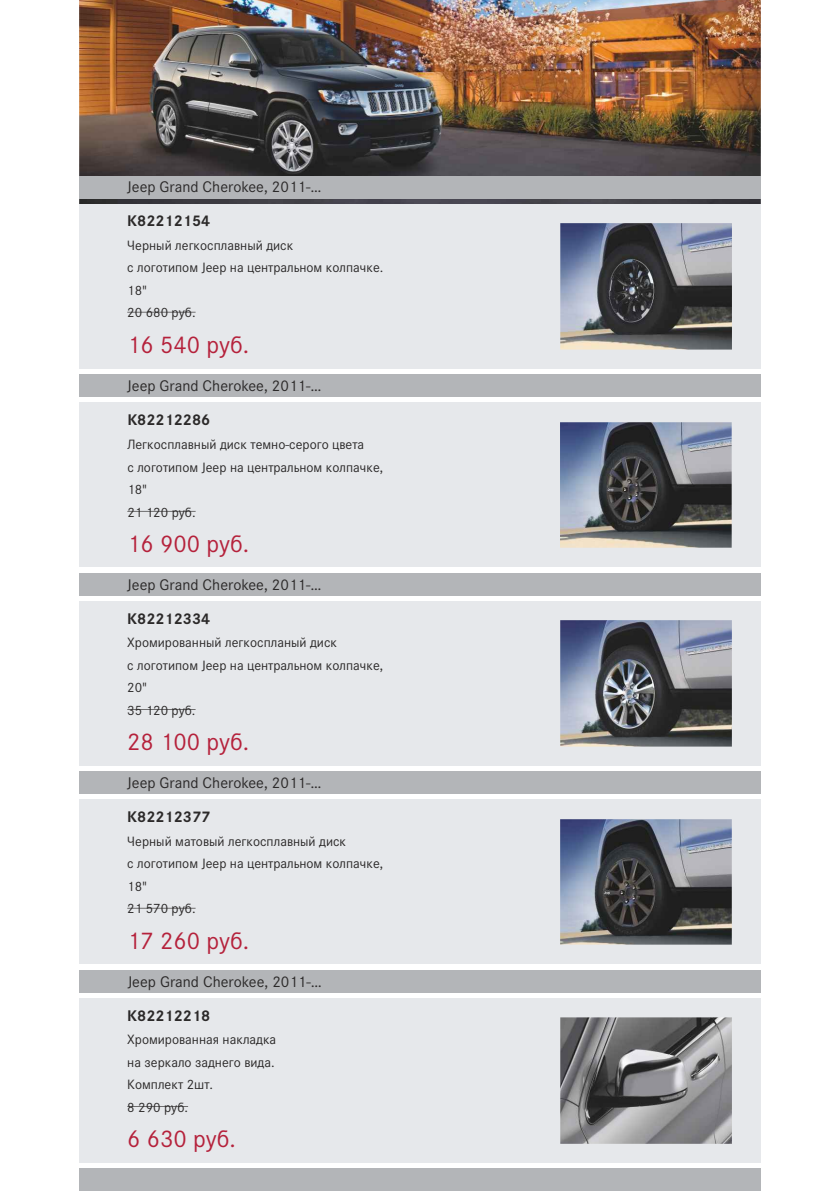
<style>
.page{position:relative;width:840px;height:1191px;background:#fff}
.page>*{position:absolute;margin:0;border:0;box-sizing:border-box;transform-origin:0 0}
.t1{font:25px "Corporate STCY";color:#b5213b}
.t2{font:16px "Corporate STCY";color:#2b2929}
.t3{font:700 16px "Corporate STCY";color:#2b2929}
.t4{font:14px/22.4px "Corporate STCY";color:#2b2929}
</style>
<div class="page">
<img style="left:79px;top:0;width:681px;height:204px">
<div style="left:79px;top:204px;width:681px;height:165px;background:#e6e8eb"></div>
<div style="left:79px;top:176px;width:681px;height:22px;background:#b3b5b8"></div>
<div style="left:79px;top:374px;width:681px;height:23px;background:#b3b5b8"></div>
<div style="left:79px;top:403px;width:681px;height:164px;background:#e6e8eb"></div>
<div style="left:79px;top:601px;width:681px;height:164px;background:#e6e8eb"></div>
<div style="left:79px;top:799px;width:681px;height:165px;background:#e6e8eb"></div>
<div style="left:79px;top:998px;width:681px;height:164px;background:#e6e8eb"></div>
<div style="left:79px;top:573px;width:681px;height:22px;background:#b3b5b8"></div>
<div style="left:79px;top:771px;width:681px;height:23px;background:#b3b5b8"></div>
<div style="left:79px;top:969px;width:681px;height:23px;background:#b3b5b8"></div>
<svg style="left:127px;top:312px;width:68px;height:1px"></svg>
<hr style="left:146px;top:511px;width:49px;height:1px;background:#2b2929">
<svg style="left:127px;top:511px;width:19px;height:1px"></svg>
<hr style="left:146px;top:709px;width:49px;height:1px;background:#2b2929">
<svg style="left:127px;top:709px;width:19px;height:1px"></svg>
<hr style="left:127px;top:908px;width:44px;height:1px;background:#2b2929">
<svg style="left:171px;top:908px;width:24px;height:1px"></svg>
<hr style="left:127px;top:1106px;width:33px;height:1px;background:#2b2929">
<svg style="left:160px;top:1106px;width:28px;height:1px"></svg>
<img style="left:560px;top:224px;width:171px;height:125px">
<img style="left:560px;top:422px;width:171px;height:125px">
<img style="left:560px;top:621px;width:171px;height:125px">
<img style="left:560px;top:819px;width:171px;height:125px">
<img style="left:560px;top:1017px;width:171px;height:126px">
<div style="left:79px;top:1168px;width:681px;height:23px;background:#b3b5b8"></div>
<p class="t2" style="left:127px;top:179px;width:196px">Jeep Grand Cherokee, 2011-…</p>
<p class="t3" style="left:127px;top:214px;width:84px">K82212154</p>
<p class="t4" style="left:127px;top:235px;width:257px">Черный легкосплавный диск<br>с логотипом Jeep на центральном колпачке.</p>
<p class="t4" style="left:127px;top:280px;width:70px">18"<br>20 680 руб.</p>
<h1 class="t1" style="left:127px;top:333px;width:123px">16 540 руб.</h1>
<p class="t2" style="left:127px;top:378px;width:196px">Jeep Grand Cherokee, 2011-…</p>
<p class="t3" style="left:127px;top:413px;width:84px">K82212286</p>
<p class="t4" style="left:127px;top:434px;width:257px">Легкосплавный диск темно-серого цвета<br>с логотипом Jeep на центральном колпачке,</p>
<p class="t4" style="left:127px;top:479px;width:70px">18"<br>21 120 руб.</p>
<h1 class="t1" style="left:127px;top:532px;width:123px">16 900 руб.</h1>
<p class="t2" style="left:127px;top:577px;width:196px">Jeep Grand Cherokee, 2011-…</p>
<p class="t3" style="left:127px;top:611px;width:84px">K82212334</p>
<p class="t4" style="left:127px;top:632px;width:257px">Хромированный легкоспланый диск<br>с логотипом Jeep на центральном колпачке,</p>
<p class="t4" style="left:127px;top:677px;width:70px">20"<br>35 120 руб.</p>
<h1 class="t1" style="left:127px;top:730px;width:123px">28 100 руб.</h1>
<p class="t2" style="left:127px;top:775px;width:196px">Jeep Grand Cherokee, 2011-…</p>
<p class="t3" style="left:127px;top:810px;width:84px">K82212377</p>
<p class="t4" style="left:127px;top:831px;width:257px">Черный матовый легкосплавный диск<br>с логотипом Jeep на центральном колпачке,<br>18"<br>21 570 руб.</p>
<h1 class="t1" style="left:127px;top:929px;width:123px">17 260 руб.</h1>
<p class="t2" style="left:128px;top:974px;width:196px">Jeep Grand Cherokee, 2011-…</p>
<p class="t3" style="left:127px;top:1008px;width:84px">K82212218</p>
<p class="t4" style="left:127px;top:1029px;width:150px">Хромированная накладка на зеркало заднего вида.<br>Комплект 2шт.<br>8 290 руб.</p>
<h1 class="t1" style="left:127px;top:1127px;width:110px">6 630 руб.</h1>
</div>
